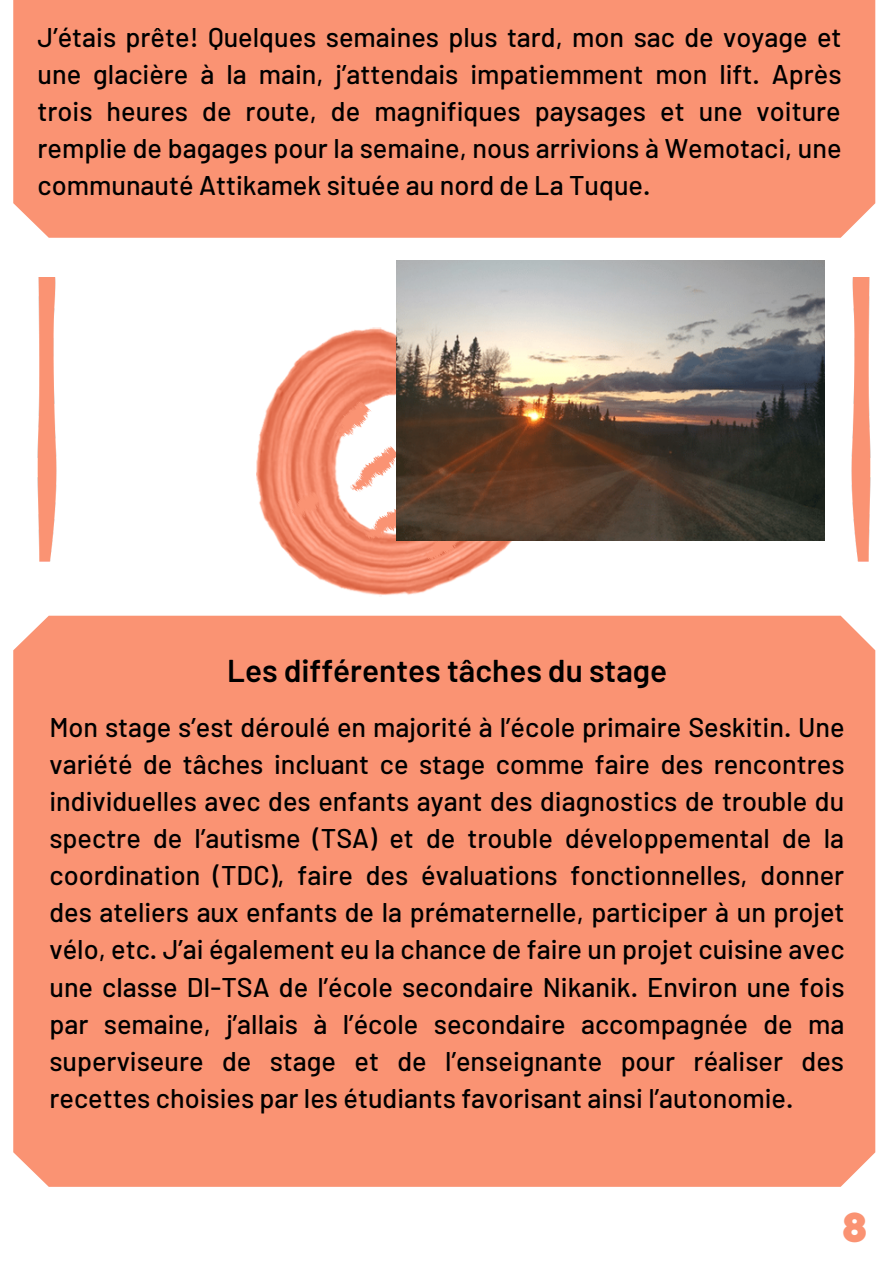
<style>
.page{position:relative;width:894px;height:1264px;background:#fff}
.page>*{position:absolute;margin:0;border:0;box-sizing:border-box;transform-origin:0 0}
.t1{font:800 42px "Raleway";color:#fa9373}
.t2{font:600 31.5px "Barlow";color:#000}
.t3{font:500 27px/37px "Barlow";color:#000;text-align:justify}
</style>
<div class="page">
<div style="left:13px;top:0;width:862px;height:238px;background:#fa9373"></div>
<img style="left:257px;top:328px;width:232px;height:268px">
<svg style="left:290px;top:363px;width:247px;height:198px"></svg>
<img style="left:396px;top:261px;width:428px;height:279px">
<div style="left:13px;top:615px;width:862px;height:571px;background:#fa9373"></div>
<img style="left:38px;top:277px;width:19px;height:284px">
<img style="left:851px;top:277px;width:19px;height:284px">
<p class="t3" style="left:38px;top:18px;width:805px">J’étais prête! Quelques semaines plus tard, mon sac de voyage et une glacière à la main, j’attendais impatiemment mon lift. Après trois heures de route, de magnifiques paysages et une voiture remplie de bagages pour la semaine, nous arrivions à Wemotaci, une communauté Attikamek située au nord de La Tuque.</p>
<p class="t2" style="left:227px;top:650px;width:441px">Les différentes tâches du stage</p>
<p class="t3" style="left:49px;top:707px;width:796px">Mon stage s’est déroulé en majorité à l’école primaire Seskitin. Une variété de tâches incluant ce stage comme faire des rencontres individuelles avec des enfants ayant des diagnostics de trouble du spectre de l’autisme (TSA) et de trouble développemental de la coordination (TDC), faire des évaluations fonctionnelles, donner des ateliers aux enfants de la prématernelle, participer à un projet vélo, etc. J’ai également eu la chance de faire un projet cuisine avec une classe DI-TSA de l’école secondaire Nikanik. Environ une fois par semaine, j’allais à l’école secondaire accompagnée de ma superviseure de stage et de l’enseignante pour réaliser des recettes choisies par les étudiants favorisant ainsi l’autonomie.</p>
<p class="t1" style="left:841px;top:1202px;width:27px">8</p>
</div>
